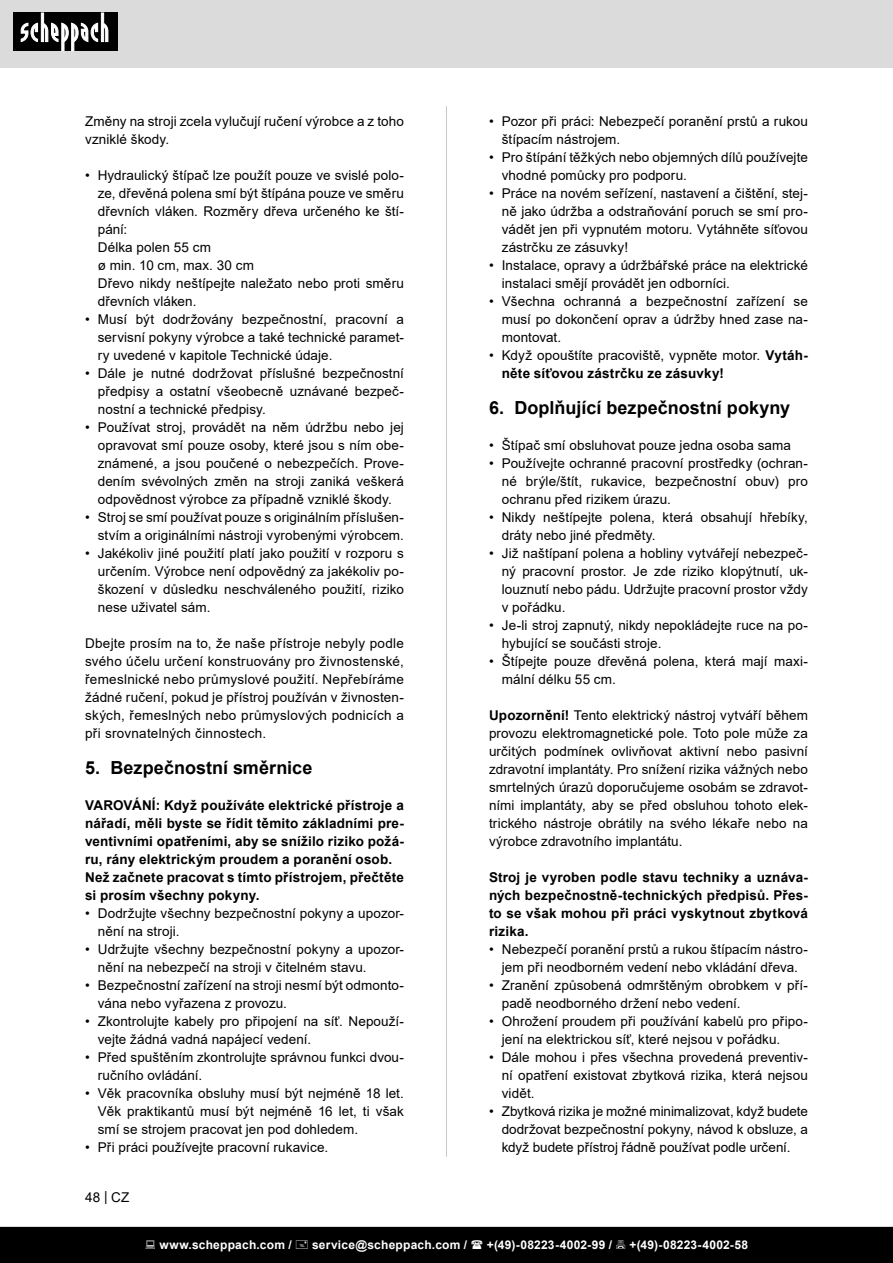
<style>
.page{position:relative;width:893px;height:1263px;background:#fff}
.page>*{position:absolute;margin:0;border:0;box-sizing:border-box;transform-origin:0 0}
.t1{font:700 18px "Arial";color:#000}
.Basiseinstellung{font:13.5px/18px "Arial";letter-spacing:.005em;color:#000}
.t2{font:700 13.5px/18px "Arial";letter-spacing:.015em;color:#000;text-align:justify}
.t3{font:700 12px "Arial";letter-spacing:.02em;color:#fff}
.s1{font-weight:700}
</style>
<div class="page">
<div style="left:0;top:0;width:893px;height:67px;background:#dbdbdb"></div>
<div style="left:13px;top:13px;width:105px;height:38px;background:#000"></div>
<svg style="left:21px;top:13px;width:87px;height:38px"></svg>
<hr style="left:446px;top:106px;width:1px;height:1051px;background:#c7c7c7">
<div style="left:0;top:1227px;width:893px;height:36px;background:#000"></div>
<p class="Basiseinstellung" style="left:85px;top:112px;width:320px">Změny na stroji zcela vylučují ručení výrobce a z toho vzniklé škody.</p>
<p class="Basiseinstellung" style="left:98px;top:166px;width:308px;text-align:justify;text-indent:-13px">• Hydraulický štípač lze použít pouze ve svislé polo&shy;ze, dřevěná polena smí být štípána pouze ve směru dřevních vláken. Rozměry dřeva určeného ke ští&shy;pání:</p>
<p class="Basiseinstellung" style="left:98px;top:238px;width:115px">Délka polen 55 cm</p>
<p class="Basiseinstellung" style="left:98px;top:256px;width:158px">ø min. 10 cm, max. 30 cm</p>
<p class="Basiseinstellung" style="left:98px;top:274px;width:308px">Dřevo nikdy neštípejte naležato nebo proti směru dřevních vláken.</p>
<p class="Basiseinstellung" style="left:98px;top:310px;width:308px;text-align:justify;text-indent:-13px">• Musí být dodržovány bezpečnostní, pracovní a servisní pokyny výrobce a také technické paramet&shy;ry uvedené v kapitole Technické údaje.</p>
<p class="Basiseinstellung" style="left:98px;top:364px;width:308px;text-align:justify;text-indent:-13px">• Dále je nutné dodržovat příslušné bezpečnostní předpisy a ostatní všeobecně uznávané bezpeč&shy;nostní a technické předpisy.</p>
<p class="Basiseinstellung" style="left:98px;top:418px;width:308px;text-align:justify;text-indent:-13px">• Používat stroj, provádět na něm údržbu nebo jej opravovat smí pouze osoby, které jsou s ním obe&shy;známené, a jsou poučené o nebezpečích. Prove&shy;dením svévolných změn na stroji zaniká veškerá odpovědnost výrobce za případně vzniklé škody.</p>
<p class="Basiseinstellung" style="left:85px;top:508px;width:320px;text-align:right">• Stroj se smí používat pouze s originálním příslušen&shy;stvím a originálními nástroji vyrobenými výrobcem.</p>
<p class="Basiseinstellung" style="left:98px;top:544px;width:308px;text-align:justify;text-indent:-13px">• Jakékoliv jiné použití platí jako použití v rozporu s určením. Výrobce není odpovědný za jakékoliv po&shy;škození v důsledku neschváleného použití, riziko nese uživatel sám.</p>
<p class="Basiseinstellung" style="left:85px;top:634px;width:320px;text-align:justify">Dbejte prosím na to, že naše přístroje nebyly podle svého účelu určení konstruovány pro živnostenské, řemeslnické nebo průmyslové použití. Nepřebíráme žádné ručení, pokud je přístroj používán v živnosten&shy;ských, řemeslných nebo průmyslových podnicích a při srovnatelných činnostech.</p>
<p class="t1" style="left:85px;top:755px;width:229px">5. Bezpečnostní směrnice</p>
<p class="t2" style="left:85px;top:796px;width:320px">VAROVÁNÍ: Když používáte elektrické přístroje a nářadí, měli byste se řídit těmito základními pre&shy;ventivními opatřeními, aby se snížilo riziko požá&shy;ru, rány elektrickým proudem a poranění osob.</p>
<p class="t2" style="left:85px;top:868px;width:320px">Než začnete pracovat s tímto přístrojem, přečtěte si prosím všechny pokyny.</p>
<p class="Basiseinstellung" style="left:98px;top:904px;width:308px;text-indent:-13px">• Dodržujte všechny bezpečnostní pokyny a upozor&shy;nění na stroji.</p>
<p class="Basiseinstellung" style="left:98px;top:940px;width:308px;text-indent:-13px">• Udržujte všechny bezpečnostní pokyny a upozor&shy;nění na nebezpečí na stroji v čitelném stavu.</p>
<p class="Basiseinstellung" style="left:98px;top:976px;width:308px;text-indent:-13px">• Bezpečnostní zařízení na stroji nesmí být odmonto&shy;vána nebo vyřazena z provozu.</p>
<p class="Basiseinstellung" style="left:98px;top:1012px;width:308px;text-indent:-13px">• Zkontrolujte kabely pro připojení na síť. Nepouží&shy;vejte žádná vadná napájecí vedení.</p>
<p class="Basiseinstellung" style="left:98px;top:1048px;width:308px;text-indent:-13px">• Před spuštěním zkontrolujte správnou funkci dvou&shy;ručního ovládání.</p>
<p class="Basiseinstellung" style="left:98px;top:1084px;width:308px;text-align:justify;text-indent:-13px">• Věk pracovníka obsluhy musí být nejméně 18 let.<br>Věk praktikantů musí být nejméně 16 let, ti však smí se strojem pracovat jen pod dohledem.</p>
<p class="Basiseinstellung" style="left:85px;top:1138px;width:245px">• Při práci používejte pracovní rukavice.</p>
<p class="Basiseinstellung" style="left:85px;top:1188px;width:46px">48 | CZ</p>
<p class="Basiseinstellung" style="left:502px;top:112px;width:308px;text-indent:-13px">• Pozor při práci: Nebezpečí poranění prstů a rukou štípacím nástrojem.</p>
<p class="Basiseinstellung" style="left:502px;top:148px;width:308px;text-indent:-13px">• Pro štípání těžkých nebo objemných dílů používejte vhodné pomůcky pro podporu.</p>
<p class="Basiseinstellung" style="left:502px;top:184px;width:308px;text-align:justify;text-indent:-13px">• Práce na novém seřízení, nastavení a čištění, stej&shy;ně jako údržba a odstraňování poruch se smí pro&shy;vádět jen při vypnutém motoru. Vytáhněte síťovou zástrčku ze zásuvky!</p>
<p class="Basiseinstellung" style="left:502px;top:256px;width:308px;text-indent:-13px">• Instalace, opravy a údržbářské práce na elektrické instalaci smějí provádět jen odborníci.</p>
<p class="Basiseinstellung" style="left:502px;top:292px;width:308px;text-align:justify;text-indent:-13px">• Všechna ochranná a bezpečnostní zařízení se musí po dokončení oprav a údržby hned zase na&shy;montovat.</p>
<p class="Basiseinstellung" style="left:502px;top:346px;width:308px;text-indent:-13px">• Když opouštíte pracoviště, vypněte motor. <span class="s1">Vytáh&shy;něte síťovou zástrčku ze zásuvky!</span></p>
<p class="t1" style="left:489px;top:395px;width:302px">6. Doplňující bezpečnostní pokyny</p>
<p class="Basiseinstellung" style="left:489px;top:436px;width:303px">• Štípač smí obsluhovat pouze jedna osoba sama</p>
<p class="Basiseinstellung" style="left:502px;top:454px;width:308px;text-align:justify;text-indent:-13px">• Používejte ochranné pracovní prostředky (ochran&shy;né brýle/štít, rukavice, bezpečnostní obuv) pro ochranu před rizikem úrazu.</p>
<p class="Basiseinstellung" style="left:502px;top:508px;width:308px;text-indent:-13px">• Nikdy neštípejte polena, která obsahují hřebíky, dráty nebo jiné předměty.</p>
<p class="Basiseinstellung" style="left:502px;top:544px;width:308px;text-align:justify;text-indent:-13px">• Již naštípaní polena a hobliny vytvářejí nebezpeč&shy;ný pracovní prostor. Je zde riziko klopýtnutí, uk&shy;louznutí nebo pádu. Udržujte pracovní prostor vždy v pořádku.</p>
<p class="Basiseinstellung" style="left:502px;top:616px;width:308px;text-indent:-13px">• Je-li stroj zapnutý, nikdy nepokládejte ruce na po&shy;hybující se součásti stroje.</p>
<p class="Basiseinstellung" style="left:502px;top:652px;width:308px;text-indent:-13px">• Štípejte pouze dřevěná polena, která mají maxi&shy;mální délku 55 cm.</p>
<p class="Basiseinstellung" style="left:489px;top:706px;width:320px;text-align:justify"><span class="s1">Upozornění!</span> Tento elektrický nástroj vytváří během provozu elektromagnetické pole. Toto pole může za určitých podmínek ovlivňovat aktivní nebo pasivní zdravotní implantáty. Pro snížení rizika vážných nebo smrtelných úrazů doporučujeme osobám se zdravot&shy;ními implantáty, aby se před obsluhou tohoto elek&shy;trického nástroje obrátily na svého lékaře nebo na výrobce zdravotního implantátu.</p>
<p class="t2" style="left:489px;top:868px;width:320px">Stroj je vyroben podle stavu techniky a uznáva&shy;ných bezpečnostně-technických předpisů. Přes&shy;to se však mohou při práci vyskytnout zbytková rizika.</p>
<p class="Basiseinstellung" style="left:489px;top:940px;width:320px;text-align:center">• Nebezpečí poranění prstů a rukou štípacím nástro&shy;jem při neodborném vedení nebo vkládání dřeva.</p>
<p class="Basiseinstellung" style="left:502px;top:976px;width:308px;text-indent:-13px">• Zranění způsobená odmrštěným obrobkem v pří&shy;padě neodborného držení nebo vedení.</p>
<p class="Basiseinstellung" style="left:502px;top:1012px;width:308px;text-indent:-13px">• Ohrožení proudem při používání kabelů pro připo&shy;jení na elektrickou síť, které nejsou v pořádku.</p>
<p class="Basiseinstellung" style="left:502px;top:1048px;width:308px;text-align:justify;text-indent:-13px">• Dále mohou i přes všechna provedená preventiv&shy;ní opatření existovat zbytková rizika, která nejsou vidět.</p>
<p class="Basiseinstellung" style="left:502px;top:1102px;width:308px;text-align:justify;text-indent:-13px">• Zbytková rizika je možné minimalizovat, když budete dodržovat bezpečnostní pokyny, návod k obsluze, a když budete přístroj řádně používat podle určení.</p>
<p class="t3" style="left:159px;top:1236px;width:134px">www.scheppach.com /</p>
<p class="t3" style="left:312px;top:1236px;width:157px">service@scheppach.com /</p>
<p class="t3" style="left:487px;top:1236px;width:127px">+(49)-08223-4002-99 /</p>
<p class="t3" style="left:629px;top:1236px;width:120px">+(49)-08223-4002-58</p>
</div>
